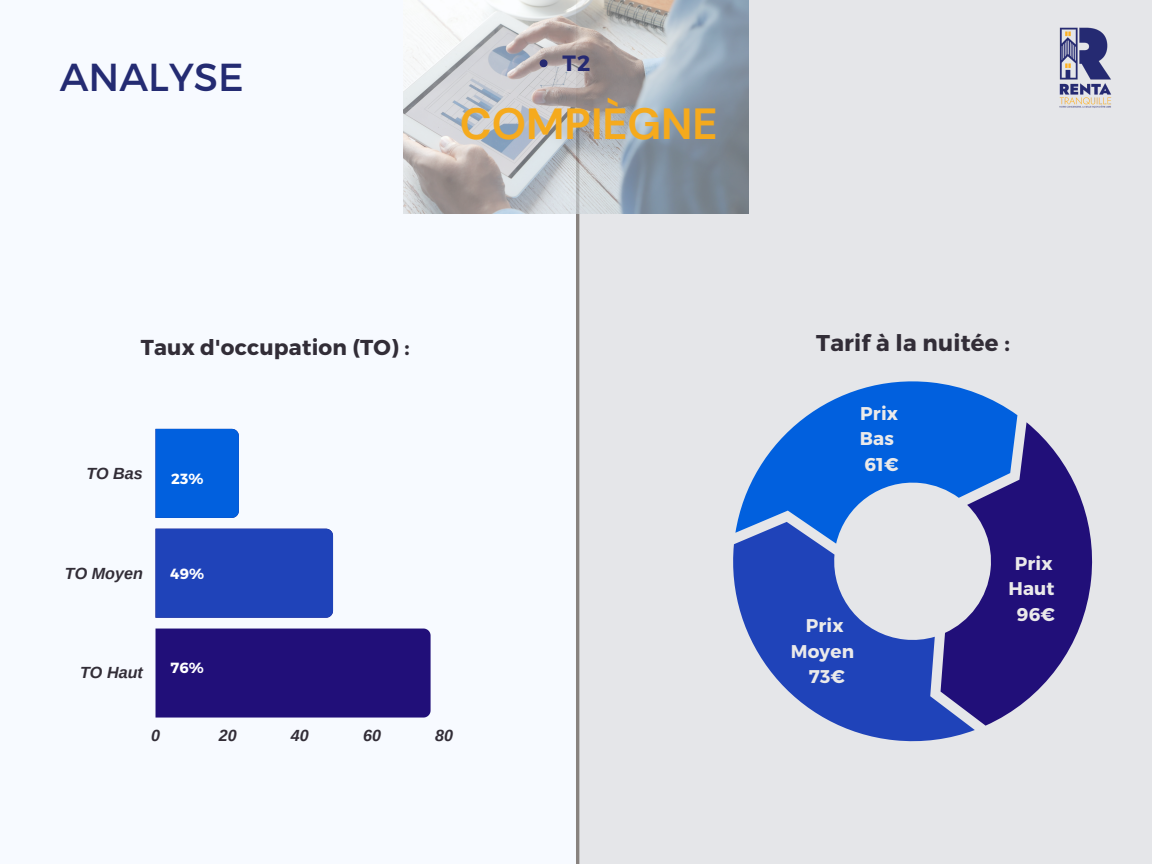
<style>
.page{position:relative;width:1152px;height:864px;background:#f7faff}
.page>*{position:absolute;margin:0;border:0;box-sizing:border-box;transform-origin:0 0}
.t1{font:700 43.5px "DM Sans";color:#f5aa1d}
.t2{font:39px "Montserrat";color:#242b72}
.t3{font:700 22.8px "Montserrat";letter-spacing:.01em;color:#322d37}
.t4{font:700 22.05px "Montserrat";color:#262a72}
.t5{font:700 21.6px "Montserrat";letter-spacing:.01em;color:#322d37}
.t6{font:700 18.45px/25.7px "Montserrat";letter-spacing:.01em;color:#ebeaea;text-align:center}
.t7{font:italic 700 16.2px "Arimo";color:#322d37}
.t8{font:700 14.7px "Montserrat";color:#fff}
</style>
<div class="page">
<div style="left:576px;top:0;width:576px;height:864px;background:#e5e6e9"></div>
<hr style="left:576px;top:112px;width:3px;height:752px;background:#88827f">
<img style="left:403px;top:0;width:346px;height:214px">
<svg style="left:540px;top:59px;width:8px;height:8px"></svg>
<img style="left:1059px;top:27px;width:53px;height:81px">
<div style="left:156px;top:629px;width:275px;height:89px;background:#210f79"></div>
<div style="left:156px;top:529px;width:177px;height:89px;background:#1f43b9"></div>
<div style="left:156px;top:429px;width:83px;height:89px;background:#0160de"></div>
<svg style="left:733px;top:543px;width:242px;height:199px;fill:#1f43b9"></svg>
<svg style="left:735px;top:381px;width:282px;height:163px;fill:#0160de"></svg>
<svg style="left:941px;top:422px;width:152px;height:304px;fill:#210f79"></svg>
<h2 class="t2" style="left:60px;top:52px;width:185px">ANALYSE</h2>
<p class="t4" style="left:563px;top:48px;width:29px">T2</p>
<h1 class="t1" style="left:460px;top:96px;width:259px">COMPIÈGNE</h1>
<p class="t5" style="left:141px;top:334px;width:270px">Taux d'occupation (TO) :</p>
<p class="t7" style="left:86px;top:464px;width:58px">TO Bas</p>
<p class="t8" style="left:171px;top:469px;width:34px">23%</p>
<p class="t7" style="left:65px;top:564px;width:80px">TO Moyen</p>
<p class="t8" style="left:170px;top:564px;width:36px">49%</p>
<p class="t7" style="left:80px;top:664px;width:64px">TO Haut</p>
<p class="t8" style="left:171px;top:658px;width:35px">76%</p>
<p class="t7" style="left:151px;top:726px;width:10px">0</p>
<p class="t7" style="left:219px;top:726px;width:19px">20</p>
<p class="t7" style="left:291px;top:726px;width:19px">40</p>
<p class="t7" style="left:363px;top:726px;width:19px">60</p>
<p class="t7" style="left:435px;top:726px;width:19px">80</p>
<p class="t3" style="left:816px;top:328px;width:195px">Tarif à la nuitée :</p>
<p class="t6" style="left:860px;top:399px;width:40px;text-align:left">Prix<br>Bas<br>61€</p>
<p class="t6" style="left:791px;top:612px;width:65px">Prix<br>Moyen<br>73€</p>
<p class="t6" style="left:1008px;top:549px;width:48px">Prix<br>Haut<br>96€</p>
</div>
